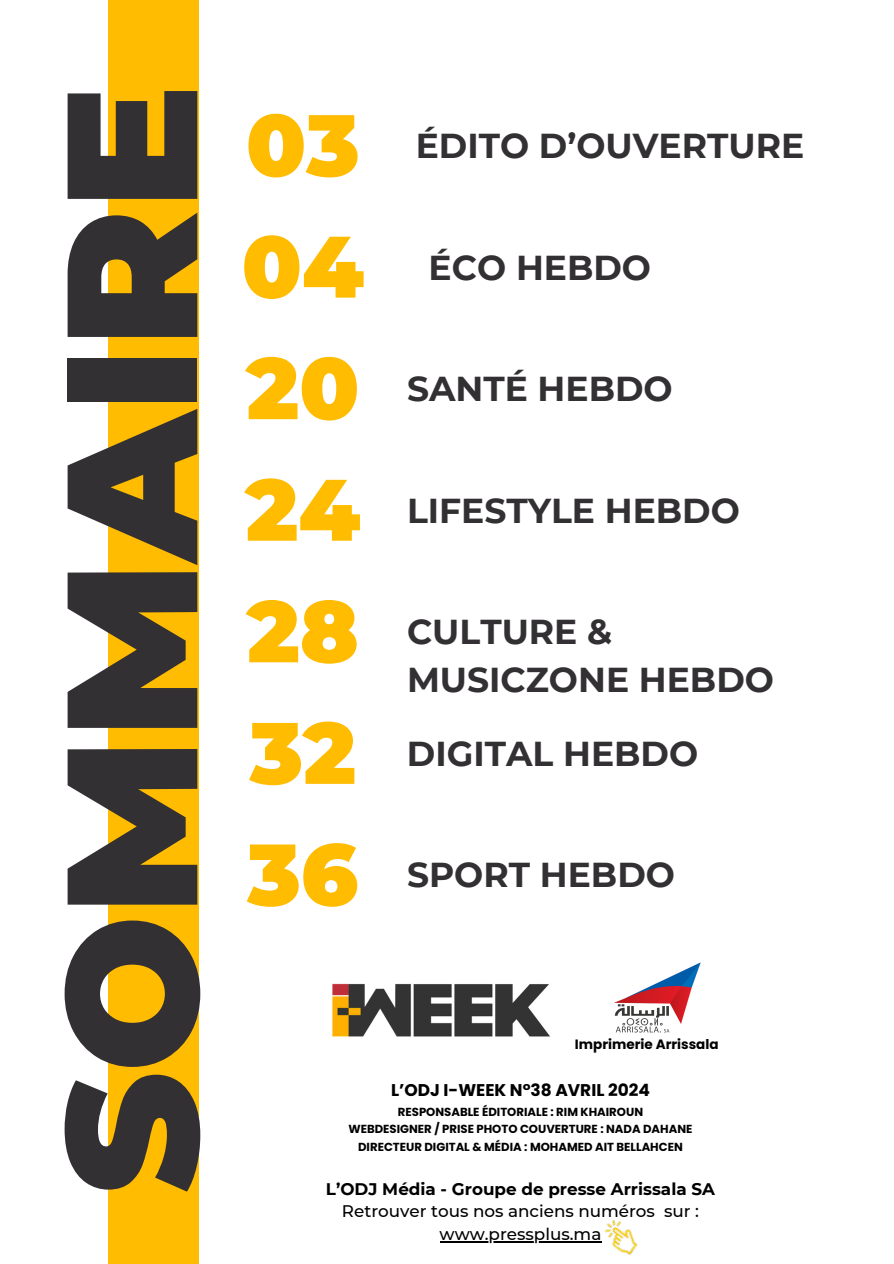
<style>
.page{position:relative;width:894px;height:1264px;background:#fff}
.page>*{position:absolute;margin:0;border:0;box-sizing:border-box;transform-origin:0 0}
.t1{font:900 185.25px "Montserrat";color:#333033}
.t2{font:900 87px "Montserrat";color:#ffbc00}
.t3{font:700 34.5px/47.2px "Montserrat";color:#333033}
.t4{font:700 16.95px "Poppins";color:#000}
.t5{font:700 16.8px/22.5px "Montserrat";color:#000;text-align:center}
.t6{font:500 16.8px "Montserrat";color:#000}
.t7{font:700 13.5px "Poppins";color:#000}
.t8{font:700 11.7px "Poppins";color:#000}
.s1{font-weight:500}
</style>
<div class="page">
<div style="left:108px;top:0;width:90px;height:1263px;background:#ffbc00"></div>
<hr style="left:439px;top:1240px;width:162px;height:2px;background:#000">
<img style="left:594px;top:1219px;width:44px;height:36px">
<img style="left:332px;top:983px;width:218px;height:54px">
<img style="left:614px;top:962px;width:87px;height:71px">
<h2 class="t1" style="left:18px;top:1193px;width:1110px;rotate:-90deg">SOMMAIRE</h2>
<h2 class="t2" style="left:246px;top:92px;width:115px">03</h2>
<h2 class="t2" style="left:241px;top:213px;width:124px">04</h2>
<p class="t2" style="left:246px;top:335px;width:115px">20</p>
<p class="t2" style="left:245px;top:456px;width:116px">24</p>
<p class="t2" style="left:247px;top:578px;width:113px">28</p>
<p class="t2" style="left:249px;top:699px;width:108px">32</p>
<p class="t2" style="left:247px;top:821px;width:112px">36</p>
<p class="t3" style="left:415px;top:122px;width:390px">ÉDITO D’OUVERTURE</p>
<p class="t3" style="left:428px;top:243px;width:224px">ÉCO HEBDO</p>
<h4 class="t3" style="left:407px;top:365px;width:267px">SANTÉ HEBDO</h4>
<p class="t3" style="left:407px;top:487px;width:334px">LIFESTYLE HEBDO</p>
<p class="t3" style="left:407px;top:608px;width:368px">CULTURE &amp;<br>MUSICZONE HEBDO</p>
<h3 class="t3" style="left:407px;top:729px;width:293px">DIGITAL HEBDO</h3>
<h3 class="t3" style="left:407px;top:851px;width:269px">SPORT HEBDO</h3>
<p class="t7" style="left:574px;top:1035px;width:145px">Imprimerie Arrissala</p>
<p class="t4" style="left:391px;top:1078px;width:260px">L’ODJ I-WEEK N°38 AVRIL 2024</p>
<h2 class="t8" style="left:398px;top:1103px;width:247px">RESPONSABLE ÉDITORIALE : RIM KHAIROUN</h2>
<p class="t8" style="left:348px;top:1120px;width:345px">WEBDESIGNER / PRISE PHOTO COUVERTURE : NADA DAHANE</p>
<h2 class="t8" style="left:358px;top:1138px;width:326px">DIRECTEUR DIGITAL &amp; MÉDIA : MOHAMED AIT BELLAHCEN</h2>
<h1 class="t5" style="left:326px;top:1177px;width:390px">L’ODJ Média - Groupe de presse Arrissala SA<br><span class="s1">Retrouver tous nos anciens numéros sur :</span></h1>
<p class="t6" style="left:439px;top:1223px;width:163px">www.pressplus.ma</p>
</div>
